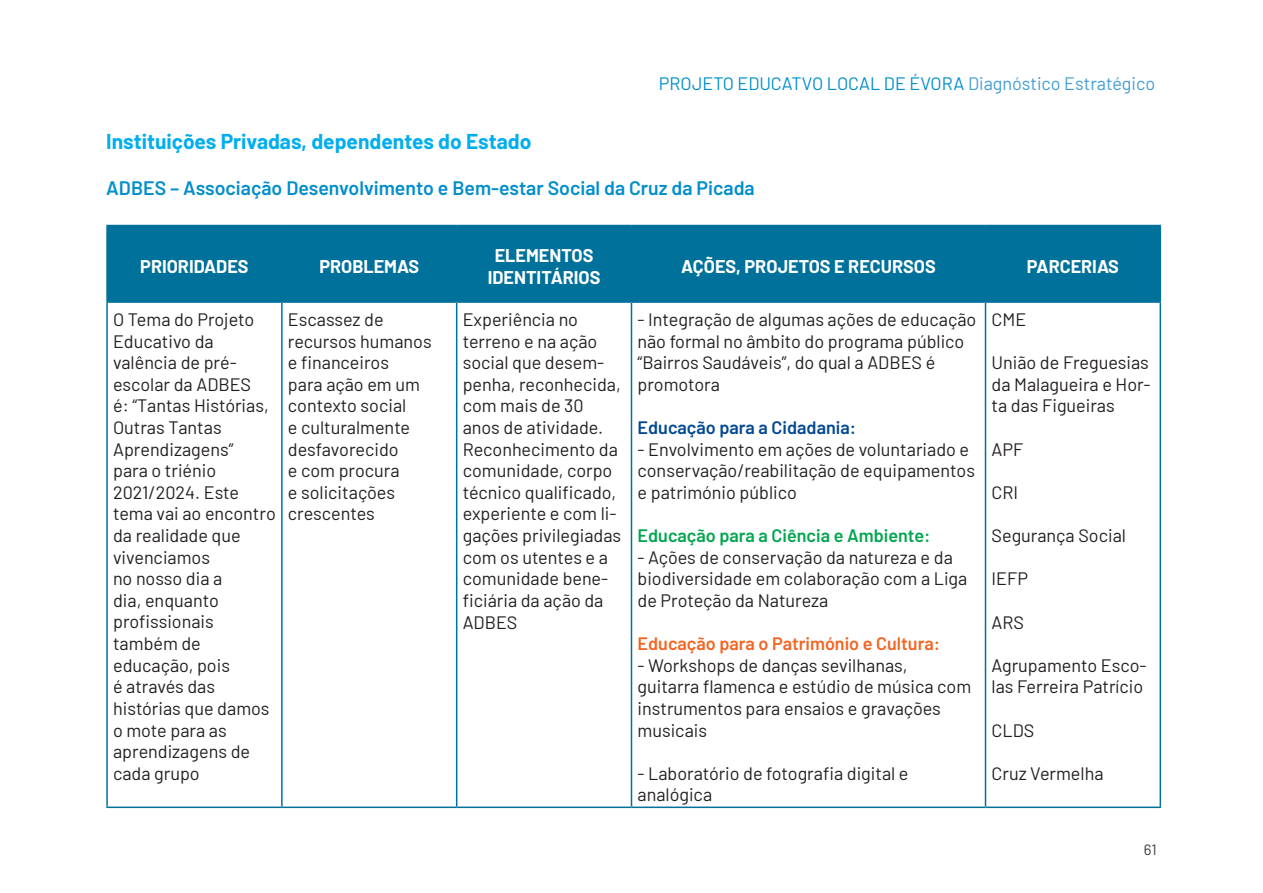
<style>
.page{position:relative;width:1263px;height:893px;background:#fff}
.page>*{position:absolute;margin:0;border:0;box-sizing:border-box;transform-origin:0 0}
.t1{font:700 21px "Barlow";color:#00aeef}
.t2{font:600 19.5px "Barlow";color:#008ecc}
.t3{font:18px/21.6px "Barlow";color:#231f20}
.t4{font:700 18px/21.6px "Barlow";color:#fff;text-align:center}
.t5{font:18px "Barlow";color:#008ecc}
.t6{font:600 18px "Barlow";color:#f36421}
.t7{font:600 18px "Barlow";color:#00a54f}
.t8{font:600 18px "Barlow";color:#014892}
.t9{font:15px "Barlow";color:#3e3e3f}
.s1{color:#429dd7}
</style>
<div class="page">
<div style="left:108px;top:226px;width:1051px;height:75px;background:#00719b"></div>
<hr style="left:106px;top:225px;width:176px;height:1px;background:#00719b">
<hr style="left:106px;top:226px;width:2px;height:75px;background:#00719b">
<hr style="left:282px;top:225px;width:175px;height:1px;background:#00719b">
<hr style="left:281px;top:226px;width:2px;height:75px;background:#00719b">
<hr style="left:457px;top:225px;width:174px;height:1px;background:#00719b">
<hr style="left:456px;top:226px;width:1px;height:75px;background:#00719b">
<hr style="left:631px;top:225px;width:354px;height:1px;background:#00719b">
<hr style="left:631px;top:226px;width:1px;height:75px;background:#00719b">
<hr style="left:985px;top:225px;width:176px;height:1px;background:#00719b">
<hr style="left:985px;top:226px;width:1px;height:75px;background:#00719b">
<hr style="left:1159px;top:226px;width:2px;height:75px;background:#00719b">
<hr style="left:106px;top:301px;width:176px;height:2px;background:#00719b">
<hr style="left:106px;top:303px;width:2px;height:503px;background:#00719b">
<hr style="left:282px;top:301px;width:175px;height:2px;background:#00719b">
<hr style="left:281px;top:303px;width:2px;height:503px;background:#00719b">
<hr style="left:457px;top:301px;width:174px;height:2px;background:#00719b">
<hr style="left:456px;top:303px;width:1px;height:503px;background:#00719b">
<hr style="left:631px;top:301px;width:354px;height:2px;background:#00719b">
<hr style="left:631px;top:303px;width:1px;height:503px;background:#00719b">
<hr style="left:985px;top:301px;width:176px;height:2px;background:#00719b">
<hr style="left:985px;top:303px;width:1px;height:503px;background:#00719b">
<hr style="left:1159px;top:303px;width:2px;height:503px;background:#00719b">
<hr style="left:106px;top:806px;width:176px;height:2px;background:#00719b">
<hr style="left:282px;top:806px;width:175px;height:2px;background:#00719b">
<hr style="left:457px;top:806px;width:174px;height:2px;background:#00719b">
<hr style="left:631px;top:806px;width:354px;height:2px;background:#00719b">
<hr style="left:985px;top:806px;width:176px;height:2px;background:#00719b">
<p class="t5" style="left:659px;top:71px;width:498px">PROJETO EDUCATVO LOCAL DE ÉVORA <span class="s1">Diagnóstico Estratégico</span></p>
<p class="t1" style="left:106px;top:125px;width:427px">Instituições Privadas, dependentes do Estado</p>
<p class="t2" style="left:106px;top:174px;width:650px">ADBES – Associação Desenvolvimento e Bem-estar Social da Cruz da Picada</p>
<p class="t4" style="left:140px;top:254px;width:110px">PRIORIDADES</p>
<p class="t4" style="left:319px;top:254px;width:101px">PROBLEMAS</p>
<p class="t4" style="left:488px;top:243px;width:114px">ELEMENTOS<br>IDENTITÁRIOS</p>
<p class="t4" style="left:681px;top:254px;width:256px">AÇÕES, PROJETOS E RECURSOS</p>
<p class="t4" style="left:1027px;top:254px;width:94px">PARCERIAS</p>
<p class="t3" style="left:113px;top:307px;width:164px">O Tema do Projeto<br>Educativo da valência de pré&shy;escolar da ADBES<br>é: “Tantas Histórias,<br>Outras Tantas<br>Aprendizagens”<br>para o triénio<br>2021/2024. Este tema vai ao encontro da realidade que vivenciamos<br>no nosso dia a<br>dia, enquanto profissionais também de educação, pois<br>é através das histórias que damos o mote para as aprendizagens de cada grupo</p>
<p class="t3" style="left:288px;top:307px;width:145px">Escassez de recursos humanos e financeiros<br>para ação em um contexto social<br>e culturalmente desfavorecido<br>e com procura<br>e solicitações crescentes</p>
<p class="t3" style="left:463px;top:307px;width:160px">Experiência no terreno e na ação social que desem&shy;penha, reconhecida, com mais de 30 anos de atividade.<br>Reconhecimento da comunidade, corpo técnico qualificado, experiente e com li&shy;gações privilegiadas com os utentes e a comunidade bene&shy;ficiária da ação da<br>ADBES</p>
<p class="t3" style="left:637px;top:307px;width:340px">- Integração de algumas ações de educação não formal no âmbito do programa público “Bairros Saudáveis”, do qual a ADBES é promotora</p>
<p class="t3" style="left:991px;top:307px;width:36px">CME</p>
<p class="t3" style="left:991px;top:351px;width:161px;text-align:justify">União de Freguesias da Malagueira e Hor&shy;ta das Figueiras</p>
<p class="t3" style="left:991px;top:437px;width:33px">APF</p>
<p class="t3" style="left:991px;top:480px;width:28px">CRI</p>
<p class="t3" style="left:991px;top:523px;width:136px">Segurança Social</p>
<p class="t3" style="left:991px;top:567px;width:38px">IEFP</p>
<p class="t3" style="left:991px;top:610px;width:34px">ARS</p>
<p class="t3" style="left:991px;top:653px;width:157px">Agrupamento Esco&shy;las Ferreira Patrício</p>
<p class="t3" style="left:991px;top:718px;width:44px">CLDS</p>
<p class="t3" style="left:991px;top:761px;width:114px">Cruz Vermelha</p>
<p class="t8" style="left:637px;top:414px;width:220px">Educação para a Cidadania:</p>
<p class="t3" style="left:637px;top:437px;width:339px">- Envolvimento em ações de voluntariado e conservação/reabilitação de equipamentos e património público</p>
<p class="t7" style="left:637px;top:522px;width:294px">Educação para a Ciência e Ambiente:</p>
<p class="t3" style="left:637px;top:545px;width:331px">- Ações de conservação da natureza e da biodiversidade em colaboração com a Liga de Proteção da Natureza</p>
<p class="t6" style="left:637px;top:630px;width:304px">Educação para o Património e Cultura:</p>
<p class="t3" style="left:637px;top:653px;width:335px">- Workshops de danças sevilhanas, guitarra flamenca e estúdio de música com instrumentos para ensaios e gravações musicais</p>
<p class="t3" style="left:637px;top:761px;width:273px">- Laboratório de fotografia digital e analógica</p>
<p class="t9" style="left:1144px;top:839px;width:14px">61</p>
</div>
